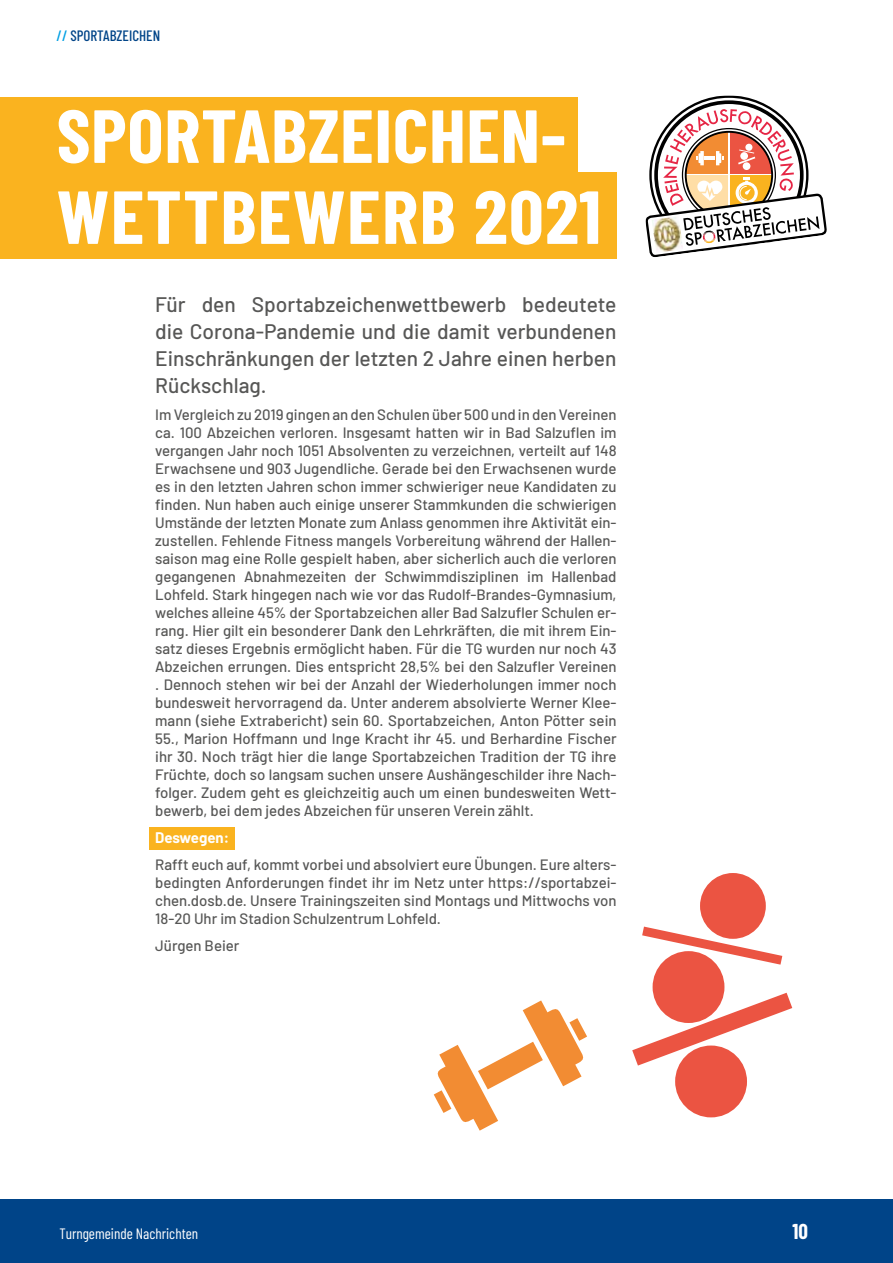
<style>
.page{position:relative;width:893px;height:1263px;background:#fff}
.page>*{position:absolute;margin:0;border:0;box-sizing:border-box;transform-origin:0 0}
.t1{font:700 75px/81px "Barlow Condensed";letter-spacing:.01em;color:#fff}
.t2{font:500 21px/27px "Barlow";color:#575756;text-align:justify}
.t3{font:700 21px "Barlow Condensed";color:#fff}
.t4{font:500 15px/18px "Barlow";color:#575756;text-align:justify}
.t5{font:15px "Barlow Condensed";color:#fff}
.t6{font:500 15px "Barlow Condensed";color:#048}
.t7{font:700 15px "Barlow";color:#fff}
.s1{color:#009fe3}
</style>
<div class="page">
<div style="left:0;top:1199px;width:893px;height:64px;background:#048"></div>
<svg style="left:646px;top:95px;width:180px;height:162px"></svg>
<div style="left:0;top:97px;width:577px;height:81px;background:#fab31f"></div>
<div style="left:0;top:173px;width:617px;height:86px;background:#fab31f"></div>
<div style="left:150px;top:827px;width:85px;height:23px;background:#fab31f"></div>
<svg style="left:434px;top:1000px;width:153px;height:131px"></svg>
<div style="left:700px;top:873px;width:66px;height:66px;background:#eb5442;border-radius:50%"></div>
<div style="left:653px;top:951px;width:71px;height:72px;background:#eb5442;border-radius:50%"></div>
<div style="left:675px;top:1045px;width:72px;height:72px;background:#eb5442;border-radius:50%"></div>
<svg style="left:642px;top:926px;width:140px;height:39px"></svg>
<svg style="left:632px;top:993px;width:160px;height:72px"></svg>
<p class="t6" style="left:57px;top:24px;width:105px"><span class="s1">//</span> SPORTABZEICHEN</p>
<h1 class="t1" style="left:57px;top:91px;width:546px">SPORTABZEICHEN-<br>WETTBEWERB 2021</h1>
<h2 class="t2" style="left:155px;top:289px;width:463px">Für den Sportabzeichenwettbewerb bedeutete die Corona-Pandemie und die damit verbundenen Einschränkungen der letzten 2 Jahre einen herben Rückschlag.</h2>
<p class="t4" style="left:155px;top:404px;width:463px">Im Vergleich zu 2019 gingen an den Schulen über 500 und in den Vereinen ca. 100 Abzeichen verloren. Insgesamt hatten wir in Bad Salzuflen im vergangen Jahr noch 1051 Absolventen zu verzeichnen, verteilt auf 148<br>Erwachsene und 903 Jugendliche. Gerade bei den Erwachsenen wurde es in den letzten Jahren schon immer schwieriger neue Kandidaten zu finden. Nun haben auch einige unserer Stammkunden die schwierigen Umstände der letzten Monate zum Anlass genommen ihre Aktivität ein&shy;zustellen. Fehlende Fitness mangels Vorbereitung während der Hallen&shy;saison mag eine Rolle gespielt haben, aber sicherlich auch die verloren gegangenen Abnahmezeiten der Schwimmdisziplinen im Hallenbad Lohfeld. Stark hingegen nach wie vor das Rudolf-Brandes-Gymnasium, welches alleine 45% der Sportabzeichen aller Bad Salzufler Schulen er&shy;rang. Hier gilt ein besonderer Dank den Lehrkräften, die mit ihrem Ein&shy;satz dieses Ergebnis ermöglicht haben. Für die TG wurden nur noch 43<br>Abzeichen errungen. Dies entspricht 28,5% bei den Salzufler Vereinen . Dennoch stehen wir bei der Anzahl der Wiederholungen immer noch bundesweit hervorragend da. Unter anderem absolvierte Werner Klee&shy;mann (siehe Extrabericht) sein 60. Sportabzeichen, Anton Pötter sein 55., Marion Hoffmann und Inge Kracht ihr 45. und Berhardine Fischer ihr 30. Noch trägt hier die lange Sportabzeichen Tradition der TG ihre Früchte, doch so langsam suchen unsere Aushängeschilder ihre Nach&shy;folger. Zudem geht es gleichzeitig auch um einen bundesweiten Wett&shy;bewerb, bei dem jedes Abzeichen für unseren Verein zählt.</p>
<p class="t7" style="left:155px;top:826px;width:75px">Deswegen:</p>
<p class="t4" style="left:155px;top:854px;width:463px">Rafft euch auf, kommt vorbei und absolviert eure Übungen. Eure alters&shy;bedingten Anforderungen findet ihr im Netz unter https://sportabzei&shy;chen.dosb.de. Unsere Trainingszeiten sind Montags und Mittwochs von 18-20 Uhr im Stadion Schulzentrum Lohfeld.</p>
<p class="t4" style="left:155px;top:935px;width:86px">Jürgen Beier</p>
<p class="t5" style="left:60px;top:1222px;width:140px">Turngemeinde Nachrichten</p>
<h2 class="t3" style="left:792px;top:1216px;width:17px">10</h2>
</div>
